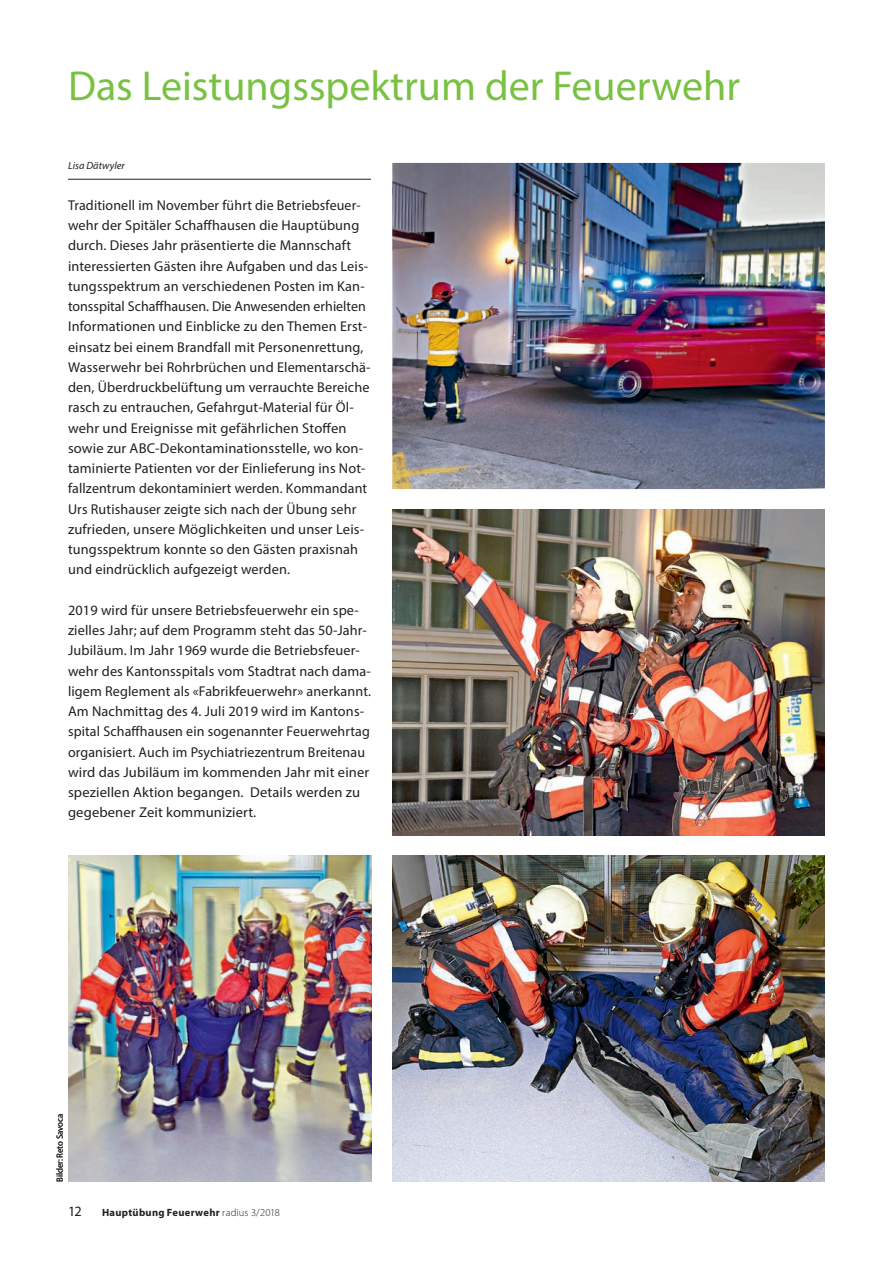
<style>
.page{position:relative;width:893px;height:1263px;background:#fff}
.page>*{position:absolute;margin:0;border:0;box-sizing:border-box;transform-origin:0 0}
.t1{font:42px "Myriad Pro";color:#79c142}
.t2{font:14.25px/20.2px "Myriad Pro";letter-spacing:.01em;color:#231f20}
.t3{font:700 10.5px "Myriad Pro";letter-spacing:.03em;color:#231f20}
.t4{font:italic 10.5px "Myriad Pro";color:#231f20}
.t5{font:9px "Myriad Pro";letter-spacing:-.01em;color:#231f20}
.s1{font-weight:300}
</style>
<div class="page">
<img style="left:392px;top:163px;width:433px;height:326px">
<img style="left:392px;top:509px;width:433px;height:326px">
<img style="left:392px;top:856px;width:433px;height:326px">
<hr style="left:68px;top:179px;width:303px;height:1px;background:#231f20">
<img style="left:68px;top:856px;width:303px;height:326px">
<h1 class="t1" style="left:68px;top:60px;width:674px">Das Leistungsspektrum der Feuerwehr</h1>
<p class="t4" style="left:68px;top:159px;width:58px">Lisa Dätwyler</p>
<p class="t2" style="left:68px;top:195px;width:304px">Traditionell im November führt die Betriebsfeuer&shy;wehr der Spitäler Schaffhausen die Hauptübung durch. Dieses Jahr präsentierte die Mannschaft interessierten Gästen ihre Aufgaben und das Leis&shy;tungsspektrum an verschiedenen Posten im Kan&shy;tonsspital Schaffhausen. Die Anwesenden erhielten Informationen und Einblicke zu den Themen Erst&shy;einsatz bei einem Brandfall mit Personenrettung, Wasserwehr bei Rohrbrüchen und Elementarschä&shy;den, Überdruckbelüftung um verrauchte Bereiche rasch zu entrauchen, Gefahrgut-Material für Öl&shy;wehr und Ereignisse mit gefährlichen Stoffen sowie zur ABC-Dekontaminationsstelle, wo kon&shy;taminierte Patienten vor der Einlieferung ins Not&shy;fallzentrum dekontaminiert werden. Kommandant Urs Rutishauser zeigte sich nach der Übung sehr zufrieden, unsere Möglichkeiten und unser Leis&shy;tungsspektrum konnte so den Gästen praxisnah und eindrücklich aufgezeigt werden.</p>
<p class="t2" style="left:68px;top:600px;width:304px">2019 wird für unsere Betriebsfeuerwehr ein spe&shy;zielles Jahr; auf dem Programm steht das 50-Jahr-Jubiläum. Im Jahr 1969 wurde die Betriebsfeuer&shy;wehr des Kantonsspitals vom Stadtrat nach dama&shy;ligem Reglement als «Fabrikfeuerwehr» anerkannt.<br>Am Nachmittag des 4. Juli 2019 wird im Kantons&shy;spital Schaffhausen ein sogenannter Feuerwehrtag organisiert. Auch im Psychiatriezentrum Breitenau wird das Jubiläum im kommenden Jahr mit einer speziellen Aktion begangen. Details werden zu gegebener Zeit kommuniziert.</p>
<p class="t5" style="left:54px;top:1182px;width:69px;rotate:-90deg">Bilder: Reto Savoca</p>
<p class="t2" style="left:68px;top:1201px;width:15px">12</p>
<p class="t3" style="left:102px;top:1206px;width:180px">Hauptübung Feuerwehr <span class="s1">radius 3/2018</span></p>
</div>
